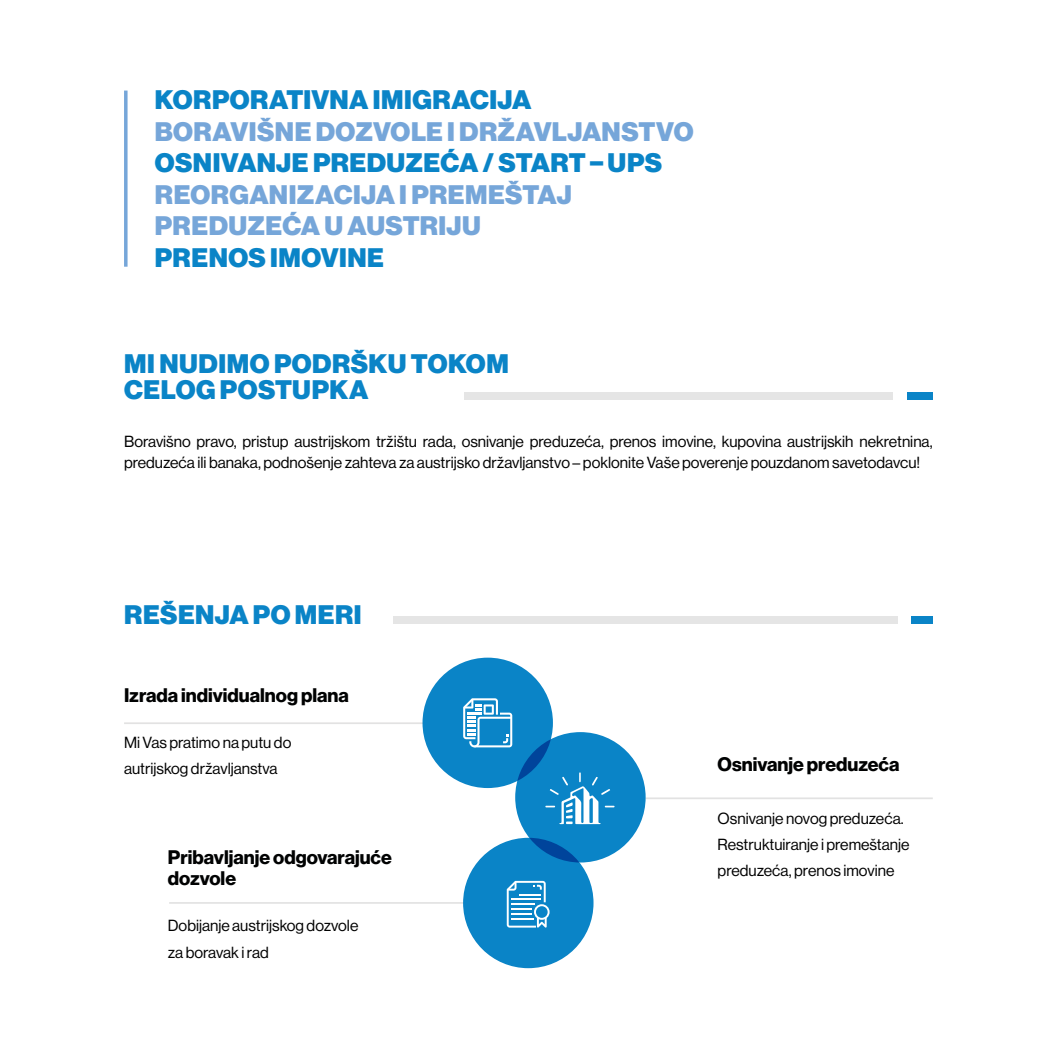
<style>
.page{position:relative;width:1052px;height:1042px;background:#fff}
.page>*{position:absolute;margin:0;border:0;box-sizing:border-box;transform-origin:0 0}
.t1{font:26.25px/26.2px "N Haas Grotesk DS Pro 95 Blk";letter-spacing:.02em;color:#0a84c7}
.t2{font:26.25px/31.5px "N Haas Grotesk DS Pro 95 Blk";letter-spacing:.015em;color:#76a6d9}
.t3{font:19.25px/21px "N Haas Grotesk DS Pro 75 Bd";color:#010202}
.t4{font:15.75px/26.2px "N Haas Grotesk DS Pro 55 Rg";color:#000}
</style>
<div class="page">
<svg style="left:124px;top:91px;width:4px;height:176px"></svg>
<div style="left:464px;top:392px;width:428px;height:8px;background:#e5e5e5"></div>
<div style="left:907px;top:392px;width:26px;height:8px;background:#0a84c7"></div>
<div style="left:423px;top:659px;width:129px;height:128px;background:#0a84c7;border-radius:50%"></div>
<svg style="left:463px;top:698px;width:49px;height:49px"></svg>
<div style="left:515px;top:732px;width:130px;height:130px;background:#0a84c7;border-radius:50%"></div>
<hr style="left:124px;top:722px;width:299px;height:2px;background:#706f6f">
<hr style="left:645px;top:797px;width:288px;height:2px;background:#706f6f">
<hr style="left:169px;top:902px;width:294px;height:2px;background:#706f6f">
<div style="left:464px;top:838px;width:129px;height:129px;background:#0a84c7;border-radius:50%"></div>
<div style="left:393px;top:616px;width:505px;height:7px;background:#e5e5e5"></div>
<div style="left:911px;top:616px;width:22px;height:7px;background:#0a84c7"></div>
<svg style="left:545px;top:772px;width:69px;height:52px"></svg>
<svg style="left:507px;top:881px;width:42px;height:46px"></svg>
<h1 class="t1" style="left:155px;top:87px;width:378px">KORPORATIVNA IMIGRACIJA</h1>
<h1 class="t2" style="left:155px;top:116px;width:540px">BORAVIŠNE DOZVOLE I DRŽAVLJANSTVO</h1>
<h1 class="t1" style="left:155px;top:150px;width:508px">OSNIVANJE PREDUZEĆA / START – UPS</h1>
<h1 class="t2" style="left:155px;top:179px;width:418px">REORGANIZACIJA I PREMEŠTAJ<br>PREDUZEĆA U AUSTRIJU</h1>
<h1 class="t1" style="left:155px;top:245px;width:230px">PRENOS IMOVINE</h1>
<h1 class="t1" style="left:124px;top:351px;width:386px">MI NUDIMO PODRŠKU TOKOM<br>CELOG POSTUPKA</h1>
<p class="t4" style="left:124px;top:431px;width:810px;line-height:21px">Boravišno pravo, pristup austrijskom tržištu rada, osnivanje preduzeća, prenos imovine, kupovina austrijskih nekretnina, preduzeća ili banaka, podnošenje zahteva za austrijsko državljanstvo – poklonite Vaše poverenje pouzdanom savetodavcu!</p>
<h1 class="t1" style="left:124px;top:601px;width:239px">REŠENJA PO MERI</h1>
<p class="t3" style="left:124px;top:685px;width:226px">Izrada individualnog plana</p>
<p class="t4" style="left:124px;top:729px;width:169px">Mi Vas pratimo na putu do autrijskog državljanstva</p>
<p class="t3" style="left:168px;top:847px;width:225px">Pribavljanje odgovarajuće dozvole</p>
<p class="t4" style="left:168px;top:913px;width:192px">Dobijanje austrijskog dozvole za boravak i rad</p>
<p class="t3" style="left:717px;top:754px;width:183px">Osnivanje preduzeća</p>
<p class="t4" style="left:717px;top:805px;width:193px">Osnivanje novog preduzeća.<br>Restruktuiranje i premeštanje preduzeća, prenos imovine</p>
</div>
